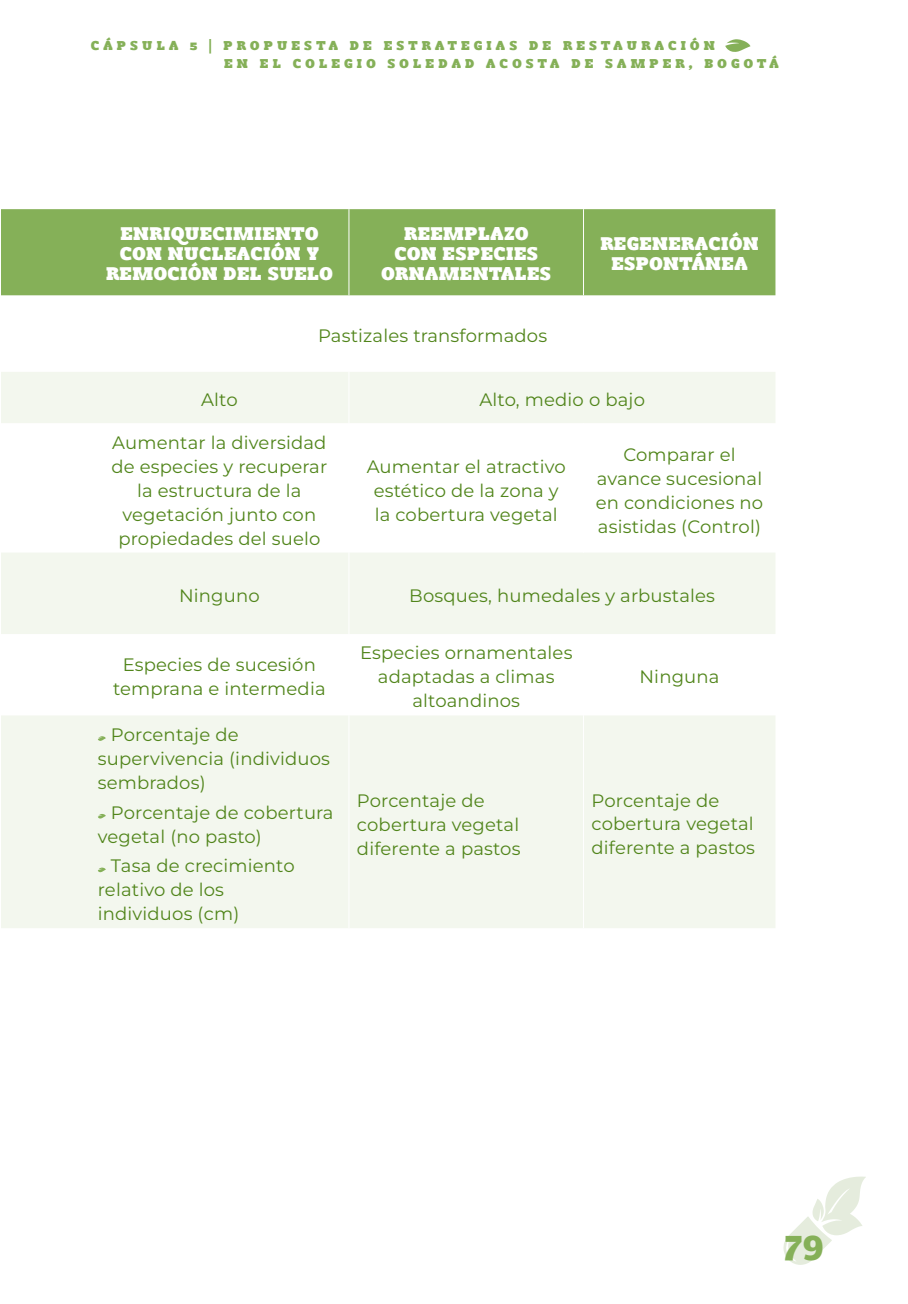
<style>
.page{position:relative;width:908px;height:1304px;background:#fff}
.page>*{position:absolute;margin:0;border:0;box-sizing:border-box;transform-origin:0 0}
.t1{font:36px "Romeral";color:#85b058}
.t2{font:20px/20px "Romeral";letter-spacing:.025em;color:#fff;text-align:center}
.t3{font:18px/24px "Montserrat";letter-spacing:.01em;color:#51851b;text-align:center}
.t4{font:14px/18px "Romeral";letter-spacing:.3em;color:#85b058}
</style>
<div class="page">
<svg style="left:783px;top:1177px;width:82px;height:88px"></svg>
<svg style="left:725px;top:39px;width:25px;height:13px"></svg>
<div style="left:1px;top:209px;width:774px;height:86px;background:#85b058"></div>
<svg style="left:1px;top:372px;width:774px;height:556px;fill:#f3f7ee"></svg>
<hr style="left:348px;top:209px;width:1px;height:86px;background:#fff">
<hr style="left:582px;top:209px;width:1px;height:86px;background:#fff">
<hr style="left:348px;top:372px;width:1px;height:51px;background:#fff">
<hr style="left:348px;top:423px;width:1px;height:130px;background:#fff">
<hr style="left:582px;top:423px;width:1px;height:130px;background:#fff">
<hr style="left:348px;top:553px;width:1px;height:81px;background:#fff">
<hr style="left:348px;top:634px;width:1px;height:81px;background:#fff">
<hr style="left:582px;top:634px;width:1px;height:81px;background:#fff">
<hr style="left:348px;top:715px;width:1px;height:213px;background:#fff">
<hr style="left:582px;top:715px;width:1px;height:213px;background:#fff">
<svg style="left:98px;top:736px;width:8px;height:5px"></svg>
<svg style="left:98px;top:814px;width:8px;height:5px"></svg>
<svg style="left:98px;top:868px;width:8px;height:4px"></svg>
<p class="t4" style="left:224px;top:37px;width:556px;text-indent:-133px">CÁPSULA 5 | PROPUESTA DE ESTRATEGIAS DE RESTAURACIÓN<br>EN EL COLEGIO SOLEDAD ACOSTA DE SAMPER, BOGOTÁ</p>
<p class="t2" style="left:106px;top:223px;width:228px">ENRIQUECIMIENTO<br>CON NUCLEACIÓN Y<br>REMOCIÓN DEL SUELO</p>
<p class="t2" style="left:381px;top:223px;width:171px">REEMPLAZO<br>CON ESPECIES<br>ORNAMENTALES</p>
<p class="t2" style="left:600px;top:233px;width:160px">REGENERACIÓN<br>ESPONTÁNEA</p>
<p class="t3" style="left:318px;top:323px;width:230px">Pastizales transformados</p>
<p class="t3" style="left:201px;top:387px;width:38px">Alto</p>
<p class="t3" style="left:479px;top:387px;width:167px">Alto, medio o bajo</p>
<p class="t3" style="left:111px;top:430px;width:217px">Aumentar la diversidad de especies y recuperar la estructura de la vegetación junto con propiedades del suelo</p>
<p class="t3" style="left:595px;top:442px;width:169px">Comparar el avance sucesional en condiciones no asistidas (Control)</p>
<p class="t3" style="left:366px;top:454px;width:200px">Aumentar el atractivo estético de la zona y la cobertura vegetal</p>
<p class="t3" style="left:179px;top:583px;width:82px">Ninguno</p>
<p class="t3" style="left:409px;top:583px;width:307px">Bosques, humedales y arbustales</p>
<p class="t3" style="left:113px;top:653px;width:214px">Especies de sucesión temprana e intermedia</p>
<p class="t3" style="left:98px;top:722px;width:234px;text-align:left;text-indent:13px">Porcentaje de supervivencia (individuos sembrados)</p>
<p class="t3" style="left:98px;top:800px;width:237px;text-align:left;text-indent:13px">Porcentaje de cobertura vegetal (no pasto)</p>
<p class="t3" style="left:98px;top:853px;width:198px;text-align:left;text-indent:13px">Tasa de crecimiento relativo de los individuos (cm)</p>
<p class="t3" style="left:360px;top:641px;width:214px">Especies ornamentales adaptadas a climas altoandinos</p>
<p class="t3" style="left:639px;top:665px;width:81px">Ninguna</p>
<p class="t3" style="left:357px;top:788px;width:165px;text-align:left">Porcentaje de cobertura vegetal diferente a pastos</p>
<p class="t3" style="left:591px;top:788px;width:165px;text-align:left">Porcentaje de cobertura vegetal diferente a pastos</p>
<h1 class="t1" style="left:784px;top:1222px;width:39px">79</h1>
</div>
